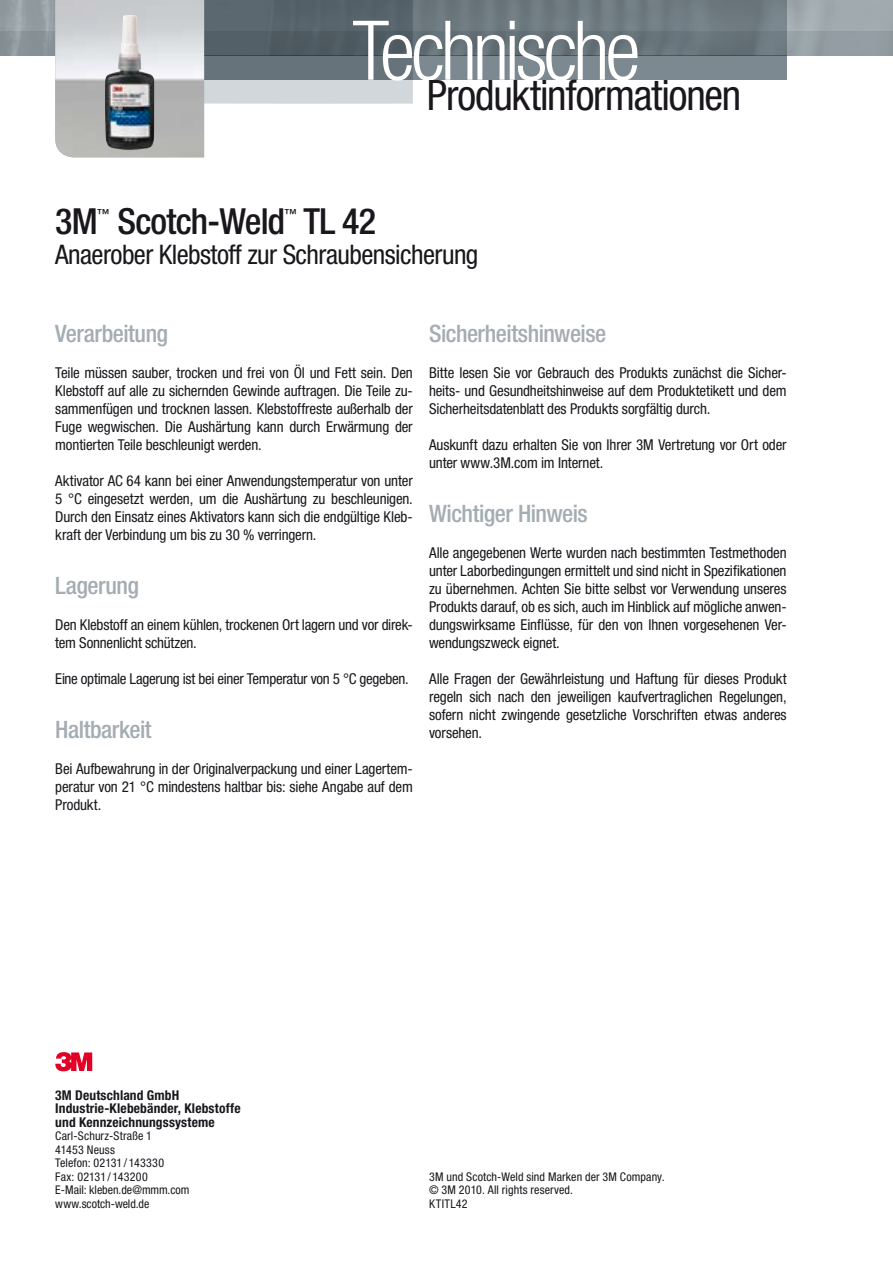
<style>
.page{position:relative;width:893px;height:1263px;background:#fff}
.page>*{position:absolute;margin:0;border:0;box-sizing:border-box;transform-origin:0 0}
.t1{font:300 condensed 82.5px "Helvetica Neue LT Pro";letter-spacing:-.055em;color:#fff}
.t2{font:condensed 42px "Helvetica Neue LT Pro";letter-spacing:-.025em;color:#1a171c}
.t3{font:500 condensed 36px "Helvetica Neue LT Pro";letter-spacing:-.02em;color:#1a171c}
.t4{font:condensed 27px "Helvetica Neue LT Pro";letter-spacing:-.02em;color:#1a171c}
.t5{font:500 condensed 24px "Helvetica Neue LT Pro";letter-spacing:-.02em;color:#a3adb2}
.t6{font:condensed 15px/18px "Helvetica Neue LT Pro";letter-spacing:-.01em;color:#1a171c;text-align:justify}
.t7{font:700 condensed 13.5px/13.5px "Helvetica Neue LT Pro";letter-spacing:.01em;color:#1a171c}
.t8{font:500 condensed 12.6px "Helvetica Neue LT Pro";color:#1a171c}
.t9{font:condensed 12px/13.5px "Helvetica Neue LT Pro";letter-spacing:.01em;color:#1a171c}
</style>
<div class="page">
<img style="left:0;top:0;width:893px;height:31px">
<svg style="left:0;top:33px;width:893px;height:22px;background:#737e84"></svg>
<div style="left:164px;top:55px;width:623px;height:24px;background:#7d8990"></div>
<svg style="left:55px;top:1052px;width:37px;height:19px"></svg>
<svg style="left:206px;top:0;width:207px;height:104px;background:#758086"></svg>
<img style="left:55px;top:0;width:149px;height:157px">
<img style="left:105px;top:15px;width:49px;height:135px">
<hr style="left:204px;top:0;width:2px;height:160px;background:#fff">
<h1 class="t1" style="left:353px;top:3px;width:289px">Technische</h1>
<h2 class="t2" style="left:427px;top:70px;width:316px">Produktinformationen</h2>
<h3 class="t3" style="left:55px;top:200px;width:44px">3M</h3>
<p class="t8" style="left:97px;top:206px;width:14px">™</p>
<h3 class="t3" style="left:117px;top:200px;width:169px">Scotch-Weld</h3>
<p class="t8" style="left:285px;top:206px;width:14px">™</p>
<h3 class="t3" style="left:303px;top:200px;width:74px">TL 42</h3>
<h3 class="t4" style="left:55px;top:239px;width:425px">Anaerober Klebstoff zur Schraubensicherung</h3>
<h3 class="t5" style="left:55px;top:319px;width:114px">Verarbeitung</h3>
<p class="t6" style="left:55px;top:364px;width:359px">Teile müssen sauber, trocken und frei von Öl und Fett sein. Den Klebstoff auf alle zu sichernden Gewinde auftragen. Die Teile zu&shy;sammenfügen und trocknen lassen. Klebstoffreste außerhalb der Fuge wegwischen. Die Aushärtung kann durch Erwärmung der montierten Teile beschleunigt werden.</p>
<p class="t6" style="left:55px;top:472px;width:359px">Aktivator AC 64 kann bei einer Anwendungstemperatur von unter 5 °C eingesetzt werden, um die Aushärtung zu beschleunigen.<br>Durch den Einsatz eines Aktivators kann sich die endgültige Kleb&shy;kraft der Verbindung um bis zu 30 % verringern.</p>
<h3 class="t5" style="left:55px;top:571px;width:85px">Lagerung</h3>
<p class="t6" style="left:55px;top:616px;width:357px">Den Klebstoff an einem kühlen, trockenen Ort lagern und vor direk&shy;tem Sonnenlicht schützen.</p>
<p class="t6" style="left:55px;top:670px;width:355px">Eine optimale Lagerung ist bei einer Temperatur von 5 °C gegeben.</p>
<h3 class="t5" style="left:55px;top:715px;width:98px">Haltbarkeit</h3>
<p class="t6" style="left:55px;top:760px;width:359px">Bei Aufbewahrung in der Originalverpackung und einer Lagertem&shy;peratur von 21 °C mindestens haltbar bis: siehe Angabe auf dem Produkt.</p>
<h3 class="t5" style="left:429px;top:319px;width:179px">Sicherheitshinweise</h3>
<p class="t6" style="left:429px;top:364px;width:359px">Bitte lesen Sie vor Gebrauch des Produkts zunächst die Sicher&shy;heits- und Gesundheitshinweise auf dem Produktetikett und dem Sicherheitsdatenblatt des Produkts sorgfältig durch.</p>
<p class="t6" style="left:429px;top:436px;width:359px">Auskunft dazu erhalten Sie von Ihrer 3M Vertretung vor Ort oder unter www.3M.com im Internet.</p>
<h3 class="t5" style="left:429px;top:499px;width:160px">Wichtiger Hinweis</h3>
<p class="t6" style="left:429px;top:544px;width:359px">Alle angegebenen Werte wurden nach bestimmten Testmethoden unter Laborbedingungen ermittelt und sind nicht in Spezifikationen zu übernehmen. Achten Sie bitte selbst vor Verwendung unseres Produkts darauf, ob es sich, auch im Hinblick auf mögliche anwen&shy;dungswirksame Einflüsse, für den von Ihnen vorgesehenen Ver&shy;wendungszweck eignet.</p>
<p class="t6" style="left:429px;top:670px;width:359px">Alle Fragen der Gewährleistung und Haftung für dieses Produkt regeln sich nach den jeweiligen kaufvertraglichen Regelungen, sofern nicht zwingende gesetzliche Vorschriften etwas anderes vorsehen.</p>
<p class="t7" style="left:55px;top:1088px;width:187px">3M Deutschland GmbH<br>Industrie-Klebebänder, Klebstoffe und Kennzeichnungssysteme</p>
<p class="t9" style="left:55px;top:1129px;width:136px">Carl-Schurz-Straße 1<br>41453 Neuss<br>Telefon: 02131 / 143330<br>Fax: 02131/143200<br>E-Mail: kleben.de@mmm.com www.scotch-weld.de</p>
<p class="t9" style="left:429px;top:1169px;width:237px">3M und Scotch-Weld sind Marken der 3M Company. © 3M 2010. All rights reserved.<br>KTITL42</p>
</div>
